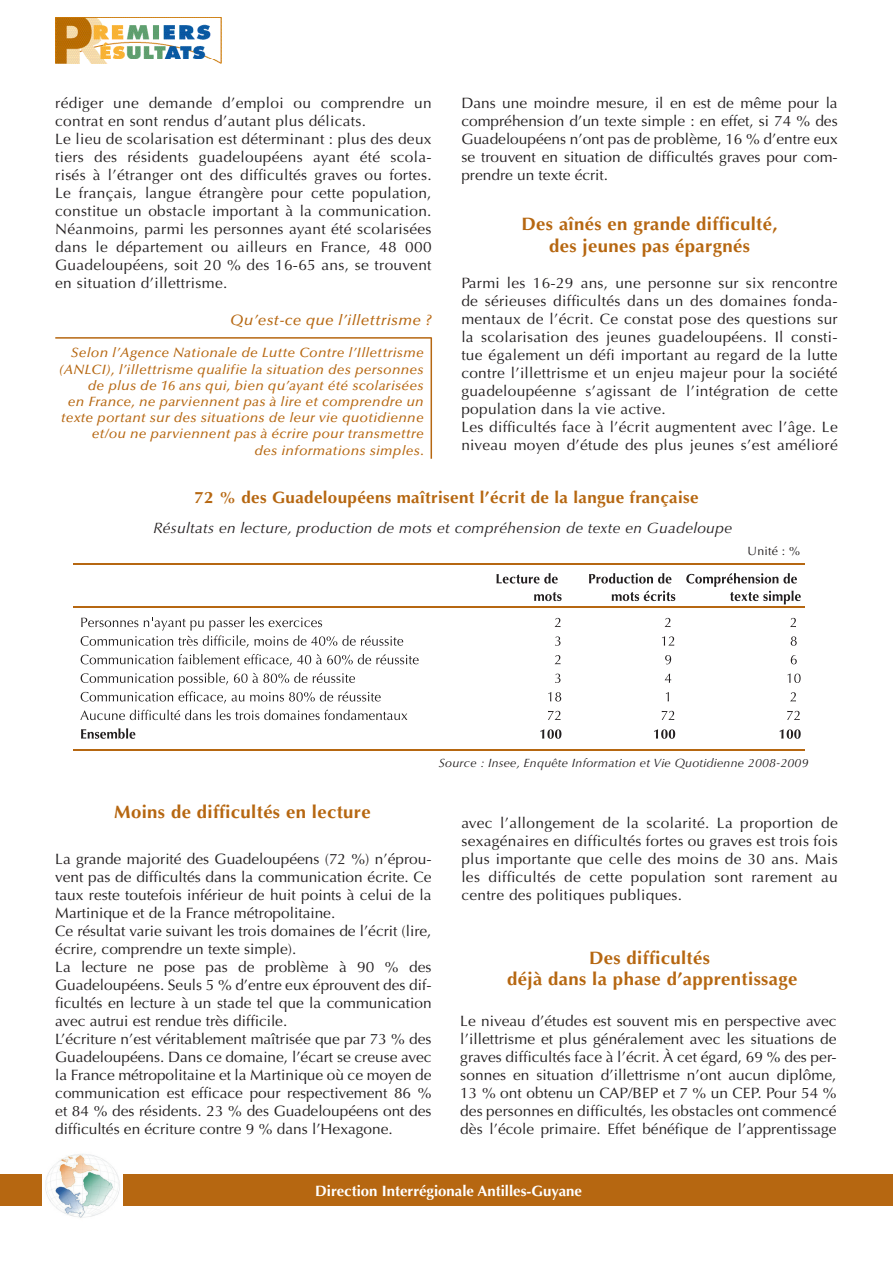
<style>
.page{position:relative;width:893px;height:1263px;background:#fff}
.page>*{position:absolute;margin:0;border:0;box-sizing:border-box;transform-origin:0 0}
.titre_informatif{font:700 18px "Optima LT Std";letter-spacing:.02em;color:#b66711}
.Titre_informatif_du{font:700 16.5px "Optima LT Std";letter-spacing:.02em;color:#b66711}
.texte_paragraphe{font:15px/18px "Optima LT Std";letter-spacing:.005em;color:#231f20;text-align:justify}
.titre_statistique_du{font:italic 15px "Optima LT Std";letter-spacing:.02em;color:#231f20}
.t1{font:700 15px "Optima LT Std";color:#fff}
.titre_définition{font:italic 500 15px "Optima LT Std";letter-spacing:.02em;color:#b66711}
.Texte_des_définition{font:italic 500 13.5px/16.2px "Optima LT Std";letter-spacing:.02em;color:#b66711;text-align:right}
.source{font:italic 12px "Optima LT Std";letter-spacing:.02em;color:#231f20}
.unité{font:12px "Optima LT Std";letter-spacing:.02em;color:#231f20}
</style>
<div class="page">
<div style="left:0;top:1174px;width:893px;height:32px;background:#b66711"></div>
<img style="left:43px;top:1154px;width:79px;height:64px">
<img style="left:56px;top:18px;width:165px;height:46px">
<hr style="left:55px;top:337px;width:377px;height:2px;background:#b66711">
<hr style="left:431px;top:338px;width:1px;height:121px;background:#b66711">
<hr style="left:73px;top:563px;width:732px;height:1px;background:#b66711">
<hr style="left:73px;top:749px;width:732px;height:1px;background:#b66711">
<svg style="left:496px;top:573px;width:62px;height:11px"></svg>
<svg style="left:534px;top:592px;width:28px;height:9px"></svg>
<svg style="left:589px;top:573px;width:82px;height:11px"></svg>
<svg style="left:612px;top:591px;width:63px;height:10px"></svg>
<svg style="left:686px;top:573px;width:115px;height:31px"></svg>
<svg style="left:555px;top:618px;width:5px;height:9px"></svg>
<svg style="left:665px;top:618px;width:5px;height:9px"></svg>
<svg style="left:790px;top:618px;width:6px;height:9px"></svg>
<svg style="left:81px;top:617px;width:322px;height:31px"></svg>
<svg style="left:555px;top:636px;width:5px;height:10px"></svg>
<svg style="left:662px;top:636px;width:12px;height:10px"></svg>
<svg style="left:791px;top:636px;width:6px;height:10px"></svg>
<svg style="left:81px;top:654px;width:338px;height:12px"></svg>
<svg style="left:555px;top:655px;width:5px;height:9px"></svg>
<svg style="left:665px;top:655px;width:6px;height:9px"></svg>
<svg style="left:791px;top:655px;width:6px;height:9px"></svg>
<svg style="left:555px;top:674px;width:5px;height:9px"></svg>
<svg style="left:665px;top:674px;width:6px;height:9px"></svg>
<svg style="left:787px;top:673px;width:14px;height:10px"></svg>
<svg style="left:81px;top:672px;width:300px;height:32px"></svg>
<svg style="left:548px;top:692px;width:13px;height:9px"></svg>
<svg style="left:666px;top:692px;width:3px;height:9px"></svg>
<svg style="left:790px;top:692px;width:6px;height:9px"></svg>
<svg style="left:80px;top:710px;width:131px;height:10px"></svg>
<svg style="left:217px;top:710px;width:190px;height:10px"></svg>
<svg style="left:548px;top:711px;width:12px;height:9px"></svg>
<svg style="left:662px;top:711px;width:12px;height:9px"></svg>
<svg style="left:787px;top:711px;width:13px;height:9px"></svg>
<svg style="left:81px;top:728px;width:54px;height:11px"></svg>
<svg style="left:540px;top:729px;width:21px;height:10px"></svg>
<svg style="left:654px;top:729px;width:21px;height:10px"></svg>
<svg style="left:779px;top:729px;width:22px;height:10px"></svg>
<hr style="left:73px;top:607px;width:732px;height:1px;background:#b66711">
<p class="texte_paragraphe" style="left:55px;top:94px;width:378px">rédiger une demande d’emploi ou comprendre un contrat en sont rendus d’autant plus délicats.</p>
<p class="texte_paragraphe" style="left:55px;top:130px;width:378px">Le lieu de scolarisation est déterminant : plus des deux tiers des résidents guadeloupéens ayant été scola&shy;risés à l’étranger ont des difficultés graves ou fortes.<br>Le français, langue étrangère pour cette population, constitue un obstacle important à la communication.<br>Néanmoins, parmi les personnes ayant été scolarisées dans le département ou ailleurs en France, 48 000<br>Guadeloupéens, soit 20 % des 16-65 ans, se trouvent en situation d’illettrisme.</p>
<p class="titre_définition" style="left:230px;top:312px;width:203px">Qu’est-ce que l’illettrisme ?</p>
<p class="Texte_des_définition" style="left:59px;top:345px;width:366px">Selon l’Agence Nationale de Lutte Contre l’Illettrisme (ANLCI), l’illettrisme qualifie la situation des personnes de plus de 16 ans qui, bien qu’ayant été scolarisées<br>en France, ne parviennent pas à lire et comprendre un texte portant sur des situations de leur vie quotidienne et/ou ne parviennent pas à écrire pour transmettre</p>
<p class="Texte_des_définition" style="left:254px;top:442px;width:171px">des informations simples.</p>
<p class="texte_paragraphe" style="left:461px;top:94px;width:378px">Dans une moindre mesure, il en est de même pour la compréhension d’un texte simple : en effet, si 74 % des Guadeloupéens n’ont pas de problème, 16 % d’entre eux se trouvent en situation de difficultés graves pour com&shy;prendre un texte écrit.</p>
<p class="titre_informatif" style="left:521px;top:213px;width:258px">Des aînés en grande difficulté,</p>
<p class="titre_informatif" style="left:549px;top:235px;width:202px">des jeunes pas épargnés</p>
<p class="texte_paragraphe" style="left:461px;top:274px;width:378px">Parmi les 16-29 ans, une personne sur six rencontre de sérieuses difficultés dans un des domaines fonda&shy;mentaux de l’écrit. Ce constat pose des questions sur la scolarisation des jeunes guadeloupéens. Il consti&shy;tue également un défi important au regard de la lutte contre l’illettrisme et un enjeu majeur pour la société guadeloupéenne s’agissant de l’intégration de cette population dans la vie active.</p>
<p class="texte_paragraphe" style="left:461px;top:418px;width:378px">Les difficultés face à l’écrit augmentent avec l’âge. Le niveau moyen d’étude des plus jeunes s’est amélioré</p>
<p class="Titre_informatif_du" style="left:194px;top:488px;width:506px">72 % des Guadeloupéens maîtrisent l’écrit de la langue française</p>
<p class="titre_statistique_du" style="left:153px;top:519px;width:580px">Résultats en lecture, production de mots et compréhension de texte en Guadeloupe</p>
<p class="unité" style="left:747px;top:544px;width:54px">Unité : %</p>
<p class="source" style="left:439px;top:755px;width:371px">Source : Insee, Enquête Information et Vie Quotidienne 2008-2009</p>
<p class="titre_informatif" style="left:114px;top:801px;width:258px">Moins de difficultés en lecture</p>
<p class="texte_paragraphe" style="left:55px;top:850px;width:378px">La grande majorité des Guadeloupéens (72 %) n’éprou&shy;vent pas de difficultés dans la communication écrite. Ce taux reste toutefois inférieur de huit points à celui de la Martinique et de la France métropolitaine.</p>
<p class="texte_paragraphe" style="left:55px;top:922px;width:378px">Ce résultat varie suivant les trois domaines de l’écrit (lire, écrire, comprendre un texte simple).</p>
<p class="texte_paragraphe" style="left:55px;top:958px;width:378px">La lecture ne pose pas de problème à 90 % des Guadeloupéens. Seuls 5 % d’entre eux éprouvent des dif&shy;ficultés en lecture à un stade tel que la communication avec autrui est rendue très difficile.</p>
<p class="texte_paragraphe" style="left:55px;top:1030px;width:378px">L’écriture n’est véritablement maîtrisée que par 73 % des Guadeloupéens. Dans ce domaine, l’écart se creuse avec la France métropolitaine et la Martinique où ce moyen de communication est efficace pour respectivement 86 % et 84 % des résidents. 23 % des Guadeloupéens ont des difficultés en écriture contre 9 % dans l’Hexagone.</p>
<p class="texte_paragraphe" style="left:461px;top:814px;width:378px">avec l’allongement de la scolarité. La proportion de sexagénaires en difficultés fortes ou graves est trois fois plus importante que celle des moins de 30 ans. Mais les difficultés de cette population sont rarement au centre des politiques publiques.</p>
<p class="titre_informatif" style="left:589px;top:947px;width:122px">Des difficultés</p>
<p class="titre_informatif" style="left:507px;top:969px;width:292px">déjà dans la phase d’apprentissage</p>
<p class="texte_paragraphe" style="left:460px;top:1012px;width:378px">Le niveau d’études est souvent mis en perspective avec l’illettrisme et plus généralement avec les situations de graves difficultés face à l’écrit. À cet égard, 69 % des per&shy;sonnes en situation d’illettrisme n’ont aucun diplôme, 13 % ont obtenu un CAP/BEP et 7 % un CEP. Pour 54 % des personnes en difficultés, les obstacles ont commencé dès l’école primaire. Effet bénéfique de l’apprentissage</p>
<p class="t1" style="left:315px;top:1182px;width:268px">Direction Interrégionale Antilles-Guyane</p>
</div>
